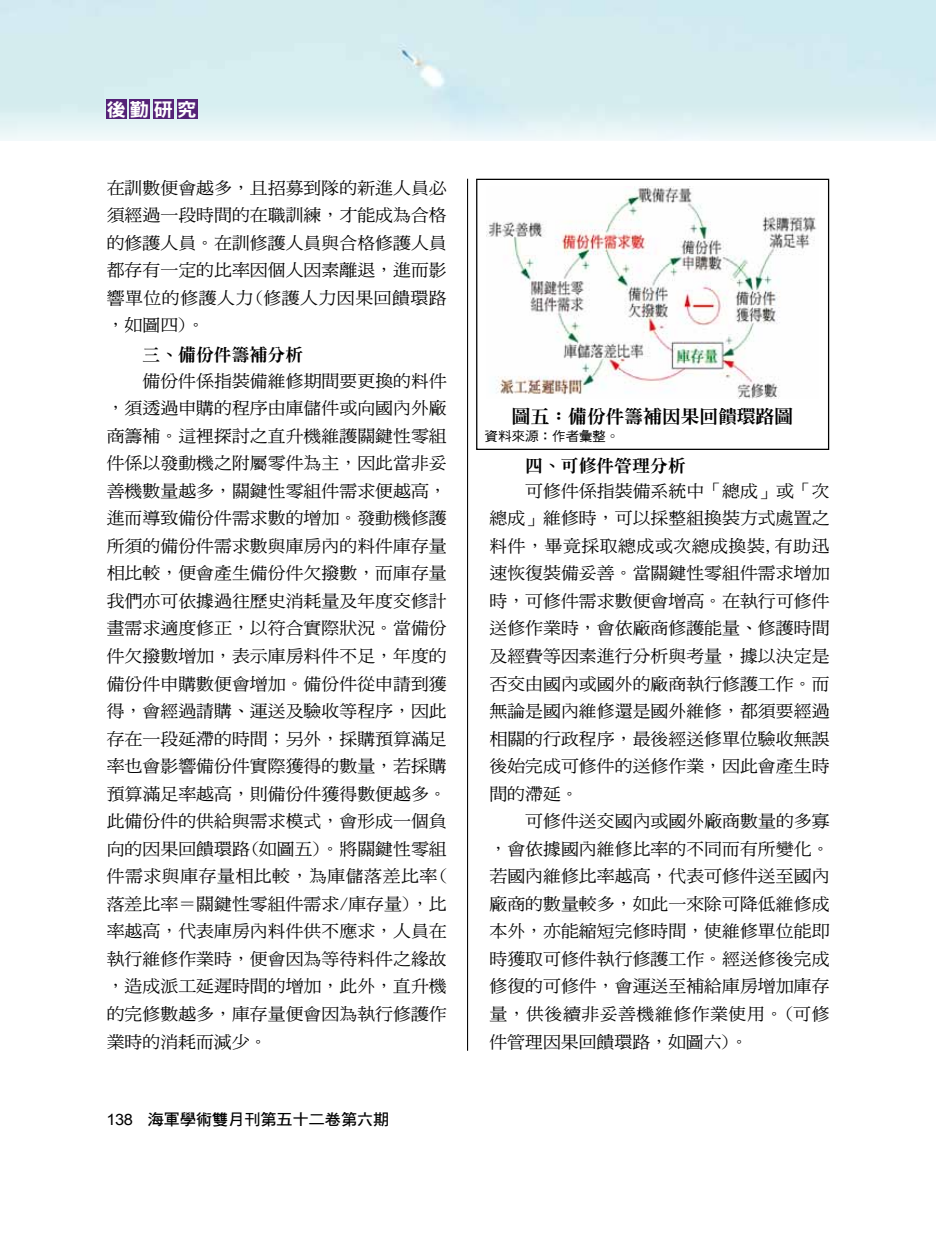
<style>
.page{position:relative;width:936px;height:1234px;background:#fff}
.page>*{position:absolute;margin:0;border:0;box-sizing:border-box;transform-origin:0 0}
.t1{font:18.6px "DFN Hei XB HK BF";color:#fff;scale:1.05 1}
.t2{font:800 17.85px "Inn Ming";color:#000;scale:1.05 1}
.t3{font:16.95px/27.5px "DF Ming Md HK BF";color:#000;text-align:justify;scale:1.05 1}
.t4{font:800 16.95px "Inn Ming";color:#000;scale:1.05 1}
.t5{font:15.6px "DF Hei Bd HK BF";letter-spacing:-.025em;color:#000;scale:1.05 1}
.t6{font:13.05px "DF Hei Md HK BF";letter-spacing:-.025em;color:#000;scale:1.05 1}
.s1{font-family:"Arial"}
</style>
<div class="page">
<img style="left:0;top:0;width:935px;height:140px">
<hr style="left:467px;top:179px;width:1px;height:871px;background:#000">
<div style="left:106px;top:99px;width:20px;height:20px;background:#527"></div>
<div style="left:130px;top:99px;width:20px;height:20px;background:#527"></div>
<div style="left:153px;top:99px;width:21px;height:20px;background:#527"></div>
<div style="left:177px;top:99px;width:20px;height:20px;background:#527"></div>
<img style="left:486px;top:186px;width:331px;height:212px">
<div style="left:476px;top:179px;width:353px;height:271px;border:1px solid #000"></div>
<p class="t1" style="left:106px;top:100px;width:88px">後勤研究</p>
<p class="t3" style="left:107px;top:174px;width:325px">在訓數便會越多，且招募到隊的新進人員必須經過一段時間的在職訓練，才能成為合格的修護人員。在訓修護人員與合格修護人員都存有一定的比率因個人因素離退，進而影響單位的修護人力(修護人力因果回饋環路，如圖四)。</p>
<p class="t4" style="left:142px;top:346px;width:154px">三、備份件籌補分析</p>
<p class="t3" style="left:107px;top:366px;width:325px;text-indent:36px">備份件係指裝備維修期間要更換的料件，須透過申購的程序由庫儲件或向國內外廠商籌補。這裡探討之直升機維護關鍵性零組件係以發動機之附屬零件為主，因此當非妥善機數量越多，關鍵性零組件需求便越高，進而導致備份件需求數的增加。發動機修護所須的備份件需求數與庫房內的料件庫存量相比較，便會產生備份件欠撥數，而庫存量我們亦可依據過往歷史消耗量及年度交修計畫需求適度修正，以符合實際狀況。當備份件欠撥數增加，表示庫房料件不足，年度的備份件申購數便會增加。備份件從申請到獲得，會經過請購、運送及驗收等程序，因此存在一段延滯的時間；另外，採購預算滿足率也會影響備份件實際獲得的數量，若採購預算滿足率越高，則備份件獲得數便越多。此備份件的供給與需求模式，會形成一個負向的因果回饋環路(如圖五)。將關鍵性零組件需求與庫存量相比較，為庫儲落差比率(落差比率＝關鍵性零組件需求/庫存量)，比率越高，代表庫房內料件供不應求，人員在執行維修作業時，便會因為等待料件之緣故，造成派工延遲時間的增加，此外，直升機的完修數越多，庫存量便會因為執行修護作業時的消耗而減少。</p>
<p class="t5" style="left:106px;top:1111px;width:271px"><span class="s1">138</span> 海軍學術雙月刊第五十二卷第六期</p>
<p class="t2" style="left:512px;top:407px;width:269px">圖五：備份件籌補因果回饋環路圖</p>
<p class="t6" style="left:484px;top:430px;width:130px">資料來源：作者彙整。</p>
<p class="t4" style="left:525px;top:456px;width:155px">四、可修件管理分析</p>
<p class="t3" style="left:489px;top:477px;width:325px;text-indent:36px">可修件係指裝備系統中「總成」或「次總成」維修時，可以採整組換裝方式處置之料件，畢竟採取總成或次總成換裝,有助迅速恢復裝備妥善。當關鍵性零組件需求增加時，可修件需求數便會增高。在執行可修件送修作業時，會依廠商修護能量、修護時間及經費等因素進行分析與考量，據以決定是否交由國內或國外的廠商執行修護工作。而無論是國內維修還是國外維修，都須要經過相關的行政程序，最後經送修單位驗收無誤後始完成可修件的送修作業，因此會產生時間的滯延。</p>
<p class="t3" style="left:489px;top:807px;width:325px;text-indent:36px">可修件送交國內或國外廠商數量的多寡，會依據國內維修比率的不同而有所變化。若國內維修比率越高，代表可修件送至國內廠商的數量較多，如此一來除可降低維修成本外，亦能縮短完修時間，使維修單位能即時獲取可修件執行修護工作。經送修後完成修復的可修件，會運送至補給庫房增加庫存量，供後續非妥善機維修作業使用。(可修件管理因果回饋環路，如圖六)。</p>
</div>
